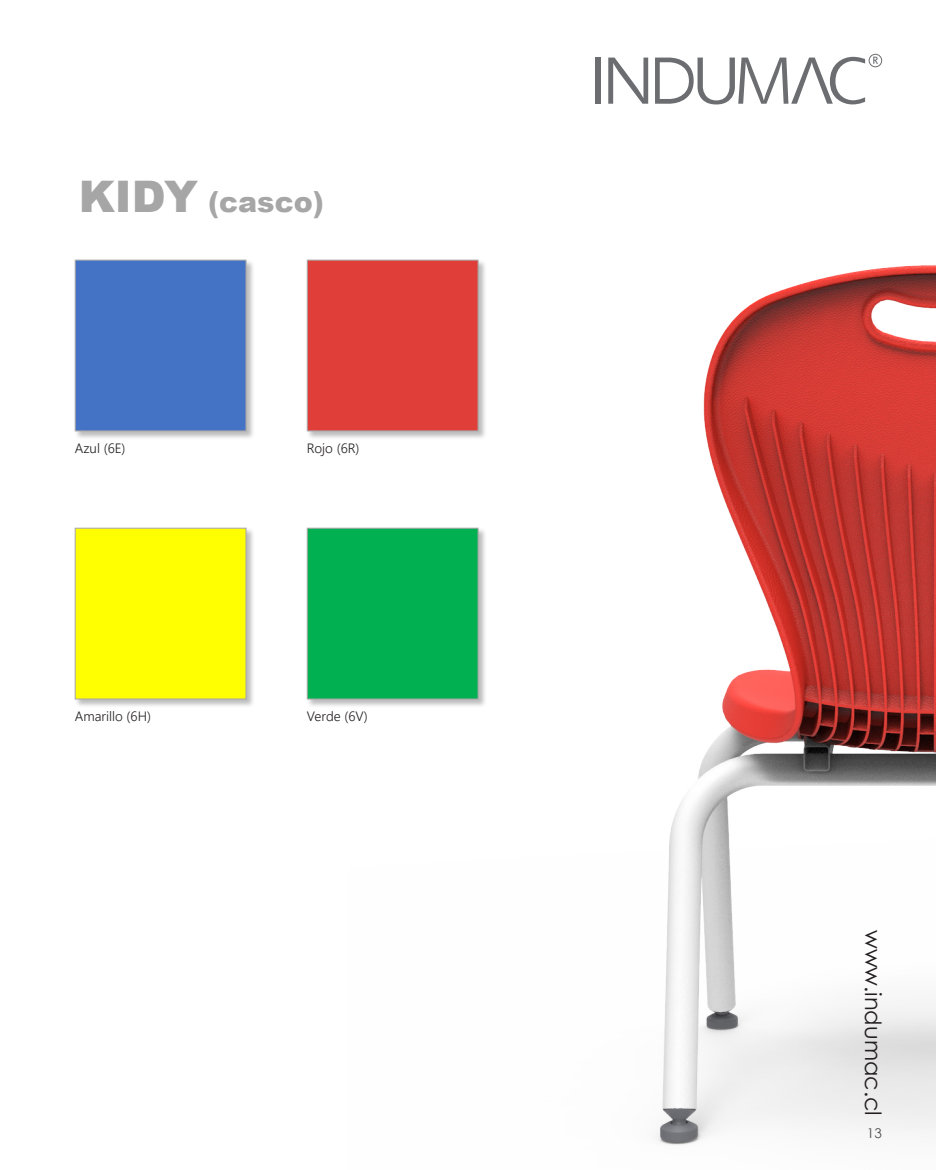
<style>
.page{position:relative;width:936px;height:1170px;background:#fff}
.page>*{position:absolute;margin:0;border:0;box-sizing:border-box;transform-origin:0 0}
.t1{font:900 28.5px "Arial";color:#a6a6a6}
.t2{font:22.5px "Century Gothic";color:#231f20}
.t3{font:300 13.5px "Yu Gothic UI";color:#231f20}
.t4{font:13.5px "Century Gothic";color:#231f20}
.s1{font-size:43.5px}
</style>
<div class="page">
<img style="left:648px;top:66px;width:287px;height:1079px">
<svg style="left:873px;top:57px;width:5px;height:7px"></svg>
<div style="left:868px;top:54px;width:13px;height:13px;border:1px solid #6c6d70;border-radius:50%"></div>
<div style="left:595px;top:58px;width:6px;height:46px;background:#6c6d70"></div>
<svg style="left:655px;top:57px;width:210px;height:47px"></svg>
<svg style="left:608px;top:58px;width:40px;height:46px"></svg>
<div style="left:74px;top:259px;width:181px;height:181px;background:#231f20;opacity:.3"></div>
<div style="left:75px;top:260px;width:171px;height:171px;background:#4473c5;border:1px solid #a6a6a6"></div>
<div style="left:74px;top:527px;width:181px;height:181px;background:#231f20;opacity:.3"></div>
<div style="left:75px;top:528px;width:171px;height:171px;background:#ffff01;border:1px solid #a6a6a6"></div>
<div style="left:306px;top:259px;width:181px;height:181px;background:#231f20;opacity:.3"></div>
<div style="left:307px;top:260px;width:171px;height:171px;background:#e03e39;border:1px solid #a6a6a6"></div>
<div style="left:306px;top:527px;width:181px;height:181px;background:#231f20;opacity:.3"></div>
<div style="left:307px;top:528px;width:171px;height:171px;background:#01b051;border:1px solid #a6a6a6"></div>
<p class="t1" style="left:79px;top:181px;width:246px"><span class="s1">KIDY</span> (casco)</p>
<p class="t3" style="left:75px;top:435px;width:52px">Azul (6E)</p>
<p class="t3" style="left:75px;top:703px;width:78px">Amarillo (6H)</p>
<p class="t3" style="left:307px;top:435px;width:54px">Rojo (6R)</p>
<p class="t3" style="left:307px;top:703px;width:62px">Verde (6V)</p>
<p class="t2" style="left:888px;top:929px;width:187px;rotate:90deg">www.indumac.cl</p>
<p class="t4" style="left:866px;top:1123px;width:16px">13</p>
</div>
